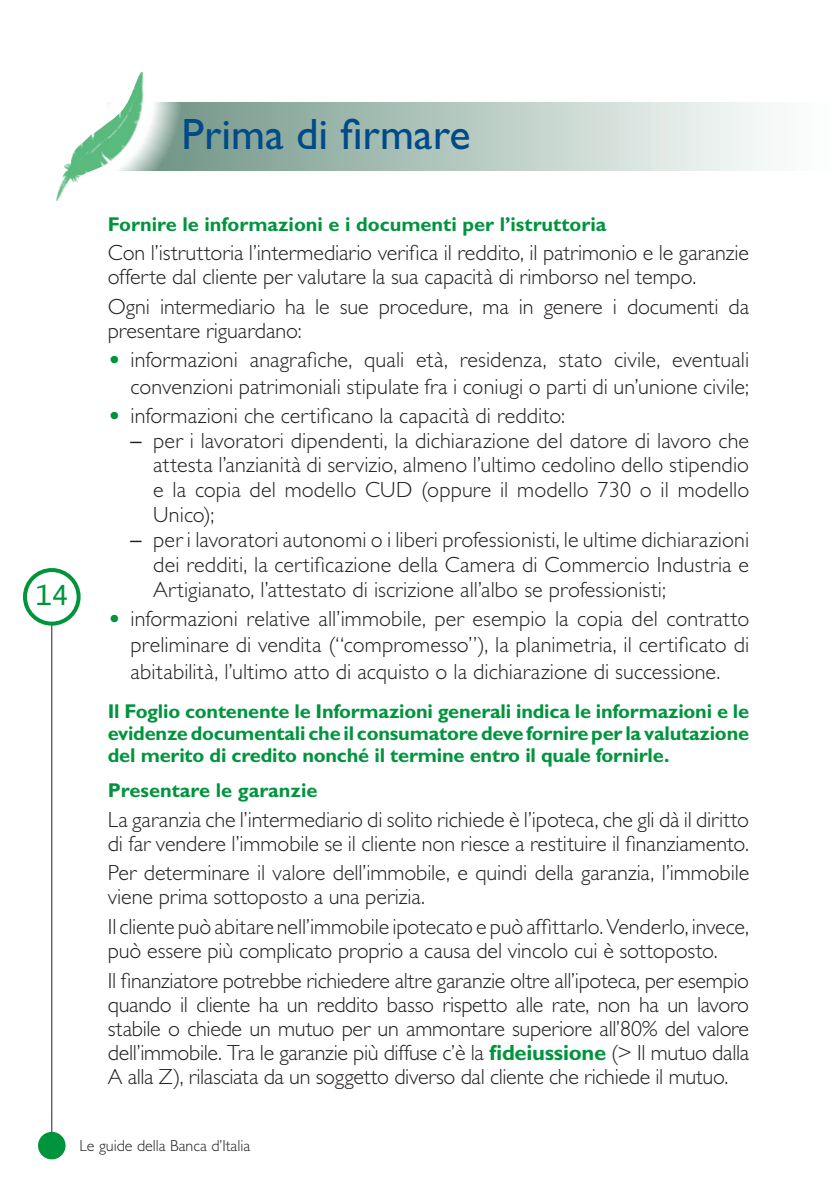
<style>
.page{position:relative;width:840px;height:1191px;background:#fff}
.page>*{position:absolute;margin:0;border:0;box-sizing:border-box;transform-origin:0 0}
.TITOLO_SEZIONE{font:44px "Gill Sans Std";color:#004a87}
.t1{font:28px "Lucida Console";color:#00943d}
.PARAGRAFO{font:300 22px/24px "Gill Sans Std";color:#231f20}
.TITOLETTO_PARAGRAFO{font:700 20px/22px "Gill Sans Std";color:#00943d;text-align:justify}
.t2{font:300 16px "Gill Sans Std";color:#231f20}
.s1{font-family:"Optima LT Std";font-weight:400;color:#00943d}
.s2{font-weight:400}
.s3{font-weight:700;color:#00943d}
</style>
<div class="page">
<hr style="left:51px;top:622px;width:1px;height:510px;background:#231f20">
<div style="left:40px;top:1133px;width:24px;height:24px;background:#00943d;border-radius:50%"></div>
<div style="left:38px;top:1131px;width:28px;height:28px;border:4px solid #00943d;border-radius:50%"></div>
<div style="left:23px;top:568px;width:58px;height:57px;border:4px solid #00943d;border-radius:50%"></div>
<svg style="left:195px;top:102px;width:571px;height:68px;background:#b8cbc3"></svg>
<svg style="left:142px;top:71px;width:53px;height:100px"></svg>
<img style="left:56px;top:72px;width:93px;height:129px">
<p class="TITOLO_SEZIONE" style="left:181px;top:109px;width:290px">Prima di firmare</p>
<p class="t1" style="left:35px;top:583px;width:35px">14</p>
<p class="TITOLETTO_PARAGRAFO" style="left:108px;top:213px;width:500px">Fornire le informazioni e i documenti per l’istruttoria</p>
<p class="PARAGRAFO" style="left:108px;top:241px;width:642px">Con l’istruttoria l’intermediario verifica il reddito, il patrimonio e le garanzie offerte dal cliente per valutare la sua capacità di rimborso nel tempo.</p>
<p class="PARAGRAFO" style="left:108px;top:295px;width:642px">Ogni intermediario ha le sue procedure, ma in genere i documenti da presentare riguardano:</p>
<p class="PARAGRAFO" style="left:108px;top:347px;width:642px;line-height:26.4px;text-align:right"><span class="s1">•</span> informazioni anagrafiche, quali età, residenza, stato civile, eventuali convenzioni patrimoniali stipulate fra i coniugi o parti di un’unione civile;</p>
<p class="PARAGRAFO" style="left:108px;top:404px;width:458px"><span class="s1">•</span> informazioni che certificano la capacità di reddito:</p>
<p class="PARAGRAFO" style="left:153px;top:428px;width:597px;line-height:24.8px;text-align:justify;text-indent:-23px"><span class="s2">–</span> per i lavoratori dipendenti, la dichiarazione del datore di lavoro che attesta l’anzianità di servizio, almeno l’ultimo cedolino dello stipendio e la copia del modello CUD (oppure il modello 730 o il modello Unico);</p>
<p class="PARAGRAFO" style="left:153px;top:527px;width:597px;line-height:24.8px;text-align:justify;text-indent:-23px"><span class="s2">–</span> per i lavoratori autonomi o i liberi professionisti, le ultime dichiarazioni dei redditi, la certificazione della Camera di Commercio Industria e Artigianato, l’attestato di iscrizione all’albo se professionisti;</p>
<p class="PARAGRAFO" style="left:130px;top:605px;width:620px;line-height:26.4px;text-align:justify;text-indent:-23px"><span class="s1">•</span> informazioni relative all’immobile, per esempio la copia del contratto preliminare di vendita (“compromesso”), la planimetria, il certificato di abitabilità, l’ultimo atto di acquisto o la dichiarazione di successione.</p>
<p class="TITOLETTO_PARAGRAFO" style="left:108px;top:700px;width:642px">Il Foglio contenente le Informazioni generali indica le informazioni e le evidenze documentali che il consumatore deve fornire per la valutazione del merito di credito nonché il termine entro il quale fornirle.</p>
<p class="TITOLETTO_PARAGRAFO" style="left:108px;top:779px;width:211px">Presentare le garanzie</p>
<p class="PARAGRAFO" style="left:108px;top:807px;width:642px">La garanzia che l’intermediario di solito richiede è l’ipoteca, che gli dà il diritto di far vendere l’immobile se il cliente non riesce a restituire il finanziamento.</p>
<p class="PARAGRAFO" style="left:108px;top:861px;width:642px">Per determinare il valore dell’immobile, e quindi della garanzia, l’immobile viene prima sottoposto a una perizia.</p>
<p class="PARAGRAFO" style="left:108px;top:915px;width:642px">Il cliente può abitare nell’immobile ipotecato e può affittarlo. Venderlo, invece, può essere più complicato proprio a causa del vincolo cui è sottoposto.</p>
<p class="PARAGRAFO" style="left:108px;top:968px;width:642px;text-align:justify">Il finanziatore potrebbe richiedere altre garanzie oltre all’ipoteca, per esempio quando il cliente ha un reddito basso rispetto alle rate, non ha un lavoro stabile o chiede un mutuo per un ammontare superiore all’80% del valore dell’immobile. Tra le garanzie più diffuse c’è la <span class="s3">fideiussione</span> (&gt; Il mutuo dalla A alla Z), rilasciata da un soggetto diverso dal cliente che richiede il mutuo.</p>
<p class="t2" style="left:79px;top:1136px;width:172px">Le guide della Banca d’Italia</p>
</div>
